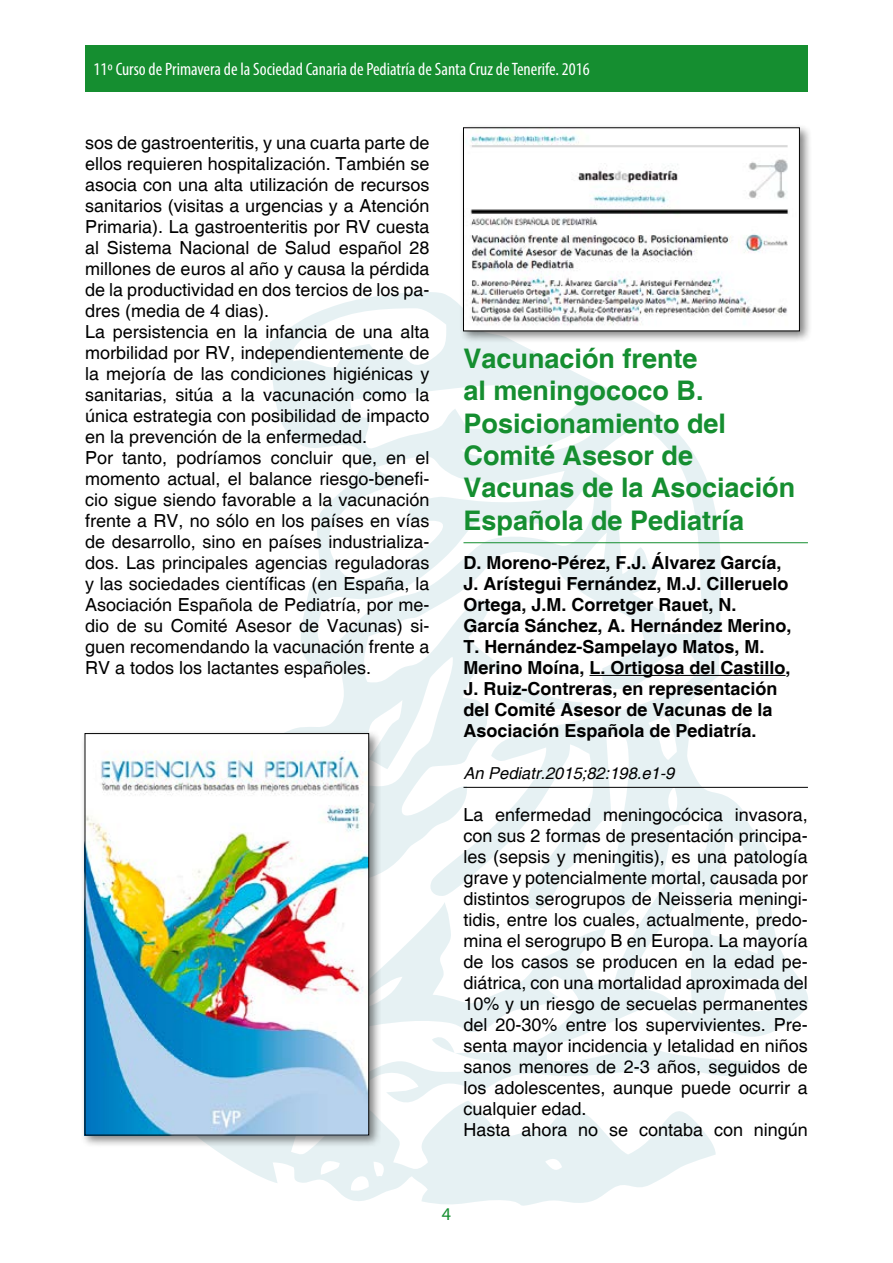
<style>
.page{position:relative;width:893px;height:1263px;background:#fff}
.page>*{position:absolute;margin:0;border:0;box-sizing:border-box;transform-origin:0 0}
.t1{font:700 27px/32.4px "Helvetica";color:#158e30}
.t2{font:18px/21px "Helvetica";color:#000}
.t3{font:700 18px/21px "Helvetica";color:#000}
.t4{font:condensed 18px "Myriad Pro";color:#fff}
.t5{font:18px "Myriad Pro";color:#158e30}
.t6{font:italic 16.5px "Helvetica";color:#000}
</style>
<div class="page">
<svg style="left:270px;top:292px;width:538px;height:791px"></svg>
<svg style="left:213px;top:1083px;width:503px;height:123px;fill:#edf5f6"></svg>
<svg style="left:506px;top:685px;width:77px;height:29px"></svg>
<div style="left:85px;top:45px;width:723px;height:46px;background:#158e30"></div>
<hr style="left:463px;top:542px;width:345px;height:1px;background:#158e30">
<hr style="left:589px;top:675px;width:196px;height:1px;background:#000">
<hr style="left:463px;top:787px;width:345px;height:1px;background:#000">
<div style="left:81px;top:729px;width:300px;height:419px;background:#000;opacity:.5"></div>
<img style="left:87px;top:735px;width:280px;height:398px">
<div style="left:85px;top:733px;width:284px;height:402px;border:1px solid #000"></div>
<div style="left:459px;top:124px;width:353px;height:219px;background:#000;opacity:.5"></div>
<img style="left:465px;top:130px;width:333px;height:199px">
<div style="left:463px;top:128px;width:337px;height:203px;border:1px solid #000"></div>
<p class="t4" style="left:94px;top:58px;width:498px">11º Curso de Primavera de la Sociedad Canaria de Pediatría de Santa Cruz de Tenerife. 2016</p>
<p class="t2" style="left:85px;top:132px;width:346px">sos de gastroenteritis, y una cuarta parte de ellos requieren hospitalización. También se asocia con una alta utilización de recursos sanitarios (visitas a urgencias y a Atención Primaria). La gastroenteritis por RV cuesta al Sistema Nacional de Salud español 28 millones de euros al año y causa la pérdida de la productividad en dos tercios de los pa&shy;dres (media de 4 dias).<br>La persistencia en la infancia de una alta morbilidad por RV, independientemente de la mejoría de las condiciones higiénicas y sanitarias, sitúa a la vacunación como la única estrategia con posibilidad de impacto en la prevención de la enfermedad.<br>Por tanto, podríamos concluir que, en el momento actual, el balance riesgo-benefi&shy;cio sigue siendo favorable a la vacunación frente a RV, no sólo en los países en vías de desarrollo, sino en países industrializa&shy;dos. Las principales agencias reguladoras y las sociedades científicas (en España, la Asociación Española de Pediatría, por me&shy;dio de su Comité Asesor de Vacunas) si&shy;guen recomendando la vacunación frente a RV a todos los lactantes españoles.</p>
<h1 class="t1" style="left:463px;top:343px;width:333px">Vacunación frente<br>al meningococo B.<br>Posicionamiento del<br>Comité Asesor de<br>Vacunas de la Asociación<br>Española de Pediatría</h1>
<p class="t3" style="left:463px;top:553px;width:330px">D. Moreno-Pérez, F.J. Álvarez García, J. Arístegui Fernández, M.J. Cilleruelo Ortega, J.M. Corretger Rauet, N.<br>García Sánchez, A. Hernández Merino, T. Hernández-Sampelayo Matos, M.<br>Merino Moína, L. Ortigosa del Castillo, J. Ruiz-Contreras, en representación del Comité Asesor de Vacunas de la Asociación Española de Pediatría.</p>
<p class="t6" style="left:463px;top:763px;width:212px">An Pediatr.2015;82:198.e1-9</p>
<p class="t2" style="left:463px;top:804px;width:346px">La enfermedad meningocócica invasora, con sus 2 formas de presentación principa&shy;les (sepsis y meningitis), es una patología grave y potencialmente mortal, causada por distintos serogrupos de Neisseria meningi&shy;tidis, entre los cuales, actualmente, predo&shy;mina el serogrupo B en Europa. La mayoría de los casos se producen en la edad pe&shy;diátrica, con una mortalidad aproximada del 10% y un riesgo de secuelas permanentes del 20-30% entre los supervivientes. Pre&shy;senta mayor incidencia y letalidad en niños sanos menores de 2-3 años, seguidos de los adolescentes, aunque puede ocurrir a cualquier edad.<br>Hasta ahora no se contaba con ningún</p>
<p class="t5" style="left:442px;top:1202px;width:11px">4</p>
</div>
